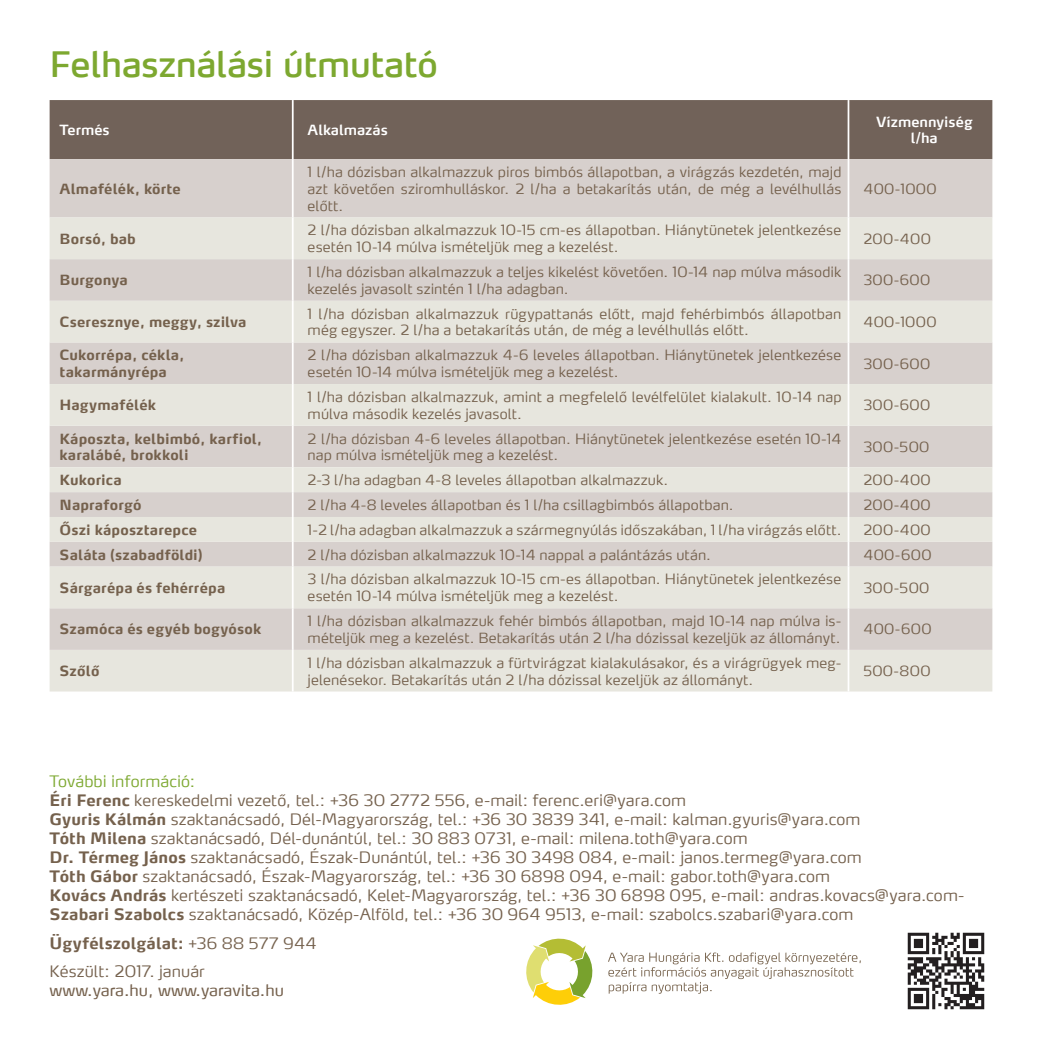
<style>
.page{position:relative;width:1042px;height:1042px;background:#fff}
.page>*{position:absolute;margin:0;border:0;box-sizing:border-box;transform-origin:0 0}
.t1{font:35px "Max CELF";letter-spacing:-.01em;color:#7da830}
.t2{font:300 15.75px/18.9px "Max CELF";letter-spacing:.005em;color:#75614d}
.t3{font:15.75px "Max CELF";color:#75614d}
.t4{font:300 14px/16.8px "Max CELF";letter-spacing:.01em;color:#75614d}
.t5{font:700 14px/16.8px "Max CELF";letter-spacing:.015em;color:#75614d}
.t6{font:600 14px/16.8px "Max CELF";color:#fff;text-align:center}
.s1{color:#7da830}
.s2{font-weight:700}
</style>
<div class="page">
<div style="left:50px;top:100px;width:942px;height:59px;background:#716259"></div>
<div style="left:50px;top:159px;width:942px;height:58px;background:#d7d0cd"></div>
<svg style="left:50px;top:217px;width:942px;height:474px;background:#dfdcd6"></svg>
<hr style="left:292px;top:159px;width:2px;height:58px;background:#fff">
<hr style="left:847px;top:159px;width:2px;height:58px;background:#fff">
<hr style="left:292px;top:217px;width:2px;height:42px;background:#fff">
<hr style="left:847px;top:217px;width:2px;height:42px;background:#fff">
<hr style="left:292px;top:259px;width:2px;height:42px;background:#fff">
<hr style="left:847px;top:259px;width:2px;height:42px;background:#fff">
<hr style="left:292px;top:301px;width:2px;height:41px;background:#fff">
<hr style="left:847px;top:301px;width:2px;height:41px;background:#fff">
<hr style="left:292px;top:342px;width:2px;height:42px;background:#fff">
<hr style="left:847px;top:342px;width:2px;height:42px;background:#fff">
<hr style="left:292px;top:384px;width:2px;height:42px;background:#fff">
<hr style="left:847px;top:384px;width:2px;height:42px;background:#fff">
<hr style="left:292px;top:426px;width:2px;height:41px;background:#fff">
<hr style="left:847px;top:426px;width:2px;height:41px;background:#fff">
<hr style="left:292px;top:467px;width:2px;height:25px;background:#fff">
<hr style="left:847px;top:467px;width:2px;height:25px;background:#fff">
<hr style="left:292px;top:492px;width:2px;height:25px;background:#fff">
<hr style="left:847px;top:492px;width:2px;height:25px;background:#fff">
<hr style="left:292px;top:517px;width:2px;height:25px;background:#fff">
<hr style="left:847px;top:517px;width:2px;height:25px;background:#fff">
<hr style="left:292px;top:542px;width:2px;height:24px;background:#fff">
<hr style="left:847px;top:542px;width:2px;height:24px;background:#fff">
<hr style="left:292px;top:566px;width:2px;height:42px;background:#fff">
<hr style="left:847px;top:566px;width:2px;height:42px;background:#fff">
<hr style="left:292px;top:608px;width:2px;height:42px;background:#fff">
<hr style="left:847px;top:608px;width:2px;height:42px;background:#fff">
<hr style="left:292px;top:650px;width:2px;height:41px;background:#fff">
<hr style="left:847px;top:650px;width:2px;height:41px;background:#fff">
<hr style="left:292px;top:100px;width:2px;height:59px;background:#fff">
<hr style="left:847px;top:100px;width:2px;height:59px;background:#fff">
<svg style="left:526px;top:938px;width:67px;height:67px"></svg>
<svg style="left:608px;top:952px;width:253px;height:41px"></svg>
<img style="left:907px;top:932px;width:78px;height:78px">
<h1 class="t1" style="left:50px;top:42px;width:390px">Felhasználási útmutató</h1>
<p class="t6" style="left:60px;top:121px;width:52px">Termés</p>
<p class="t6" style="left:308px;top:121px;width:82px">Alkalmazás</p>
<p class="t6" style="left:876px;top:113px;width:98px">Vízmennyiség l/ha</p>
<p class="t5" style="left:60px;top:180px;width:123px">Almafélék, körte</p>
<p class="t4" style="left:308px;top:163px;width:535px;text-align:justify">1 l/ha dózisban alkalmazzuk piros bimbós állapotban, a virágzás kezdetén, majd azt követően sziromhulláskor. 2 l/ha a betakarítás után, de még a levélhullás előtt.</p>
<p class="t4" style="left:863px;top:180px;width:75px">400-1000</p>
<p class="t5" style="left:60px;top:230px;width:78px">Borsó, bab</p>
<p class="t4" style="left:308px;top:222px;width:535px">2 l/ha dózisban alkalmazzuk 10-15 cm-es állapotban. Hiánytünetek jelentkezése esetén 10-14 múlva ismételjük meg a kezelést.</p>
<p class="t4" style="left:863px;top:230px;width:69px">200-400</p>
<p class="t5" style="left:60px;top:272px;width:70px">Burgonya</p>
<p class="t4" style="left:308px;top:263px;width:535px">1 l/ha dózisban alkalmazzuk a teljes kikelést követően. 10-14 nap múlva második kezelés javasolt szintén 1 l/ha adagban.</p>
<p class="t4" style="left:863px;top:272px;width:69px">300-600</p>
<p class="t5" style="left:60px;top:313px;width:189px">Cseresznye, meggy, szilva</p>
<p class="t4" style="left:308px;top:305px;width:535px">1 l/ha dózisban alkalmazzuk rügypattanás előtt, majd fehérbimbós állapotban még egyszer. 2 l/ha a betakarítás után, de még a levélhullás előtt.</p>
<p class="t4" style="left:863px;top:313px;width:75px">400-1000</p>
<p class="t5" style="left:60px;top:346px;width:127px">Cukorrépa, cékla, takarmányrépa</p>
<p class="t4" style="left:308px;top:346px;width:535px">2 l/ha dózisban alkalmazzuk 4-6 leveles állapotban. Hiánytünetek jelentkezése esetén 10-14 múlva ismételjük meg a kezelést.</p>
<p class="t4" style="left:863px;top:355px;width:69px">300-600</p>
<p class="t5" style="left:60px;top:396px;width:98px">Hagymafélék</p>
<p class="t4" style="left:308px;top:388px;width:535px">1 l/ha dózisban alkalmazzuk, amint a megfelelő levélfelület kialakult. 10-14 nap múlva második kezelés javasolt.</p>
<p class="t4" style="left:863px;top:396px;width:69px">300-600</p>
<p class="t5" style="left:60px;top:430px;width:204px">Káposzta, kelbimbó, karfiol, karalábé, brokkoli</p>
<p class="t4" style="left:308px;top:430px;width:535px">2 l/ha dózisban 4-6 leveles állapotban. Hiánytünetek jelentkezése esetén 10-14 nap múlva ismételjük meg a kezelést.</p>
<p class="t4" style="left:863px;top:438px;width:68px">300-500</p>
<p class="t5" style="left:60px;top:471px;width:64px">Kukorica</p>
<p class="t4" style="left:308px;top:471px;width:362px">2-3 l/ha adagban 4-8 leveles állapotban alkalmazzuk.</p>
<p class="t4" style="left:863px;top:471px;width:69px">200-400</p>
<p class="t5" style="left:60px;top:496px;width:84px">Napraforgó</p>
<p class="t4" style="left:308px;top:496px;width:427px">2 l/ha 4-8 leveles állapotban és 1 l/ha csillagbimbós állapotban.</p>
<p class="t4" style="left:863px;top:496px;width:69px">200-400</p>
<p class="t5" style="left:60px;top:521px;width:139px">Őszi káposztarepce</p>
<p class="t4" style="left:308px;top:521px;width:535px">1-2 l/ha adagban alkalmazzuk a szármegnyúlás időszakában, 1 l/ha virágzás előtt.</p>
<p class="t4" style="left:863px;top:521px;width:69px">200-400</p>
<p class="t5" style="left:60px;top:546px;width:145px">Saláta (szabadföldi)</p>
<p class="t4" style="left:308px;top:546px;width:405px">2 l/ha dózisban alkalmazzuk 10-14 nappal a palántázás után.</p>
<p class="t4" style="left:863px;top:546px;width:70px">400-600</p>
<p class="t5" style="left:60px;top:579px;width:167px">Sárgarépa és fehérrépa</p>
<p class="t4" style="left:308px;top:571px;width:535px">3 l/ha dózisban alkalmazzuk 10-15 cm-es állapotban. Hiánytünetek jelentkezése esetén 10-14 múlva ismételjük meg a kezelést.</p>
<p class="t4" style="left:863px;top:579px;width:68px">300-500</p>
<p class="t5" style="left:60px;top:621px;width:203px">Szamóca és egyéb bogyósok</p>
<p class="t4" style="left:308px;top:612px;width:535px">1 l/ha dózisban alkalmazzuk fehér bimbós állapotban, majd 10-14 nap múlva is&shy;mételjük meg a kezelést. Betakarítás után 2 l/ha dózissal kezeljük az állományt.</p>
<p class="t4" style="left:863px;top:621px;width:70px">400-600</p>
<p class="t5" style="left:60px;top:662px;width:42px">Szőlő</p>
<p class="t4" style="left:308px;top:654px;width:535px">1 l/ha dózisban alkalmazzuk a fürtvirágzat kialakulásakor, és a virágrügyek meg&shy;jelenésekor. Betakarítás után 2 l/ha dózissal kezeljük az állományt.</p>
<p class="t4" style="left:863px;top:662px;width:69px">500-800</p>
<p class="t2" style="left:50px;top:772px;width:916px"><span class="s1">További információ:<br></span><span class="s2">Éri Ferenc</span> kereskedelmi vezető, tel.: +36 30 2772 556, e-mail: ferenc.eri@yara.com<br><span class="s2">Gyuris Kálmán</span> szaktanácsadó, Dél-Magyarország, tel.: +36 30 3839 341, e-mail: kalman.gyuris@yara.com<br><span class="s2">Tóth Milena</span> szaktanácsadó, Dél-dunántúl, tel.: 30 883 0731, e-mail: milena.toth@yara.com<br><span class="s2">Dr. Térmeg János</span> szaktanácsadó, Észak-Dunántúl, tel.: +36 30 3498 084, e-mail: janos.termeg@yara.com<br><span class="s2">Tóth Gábor</span> szaktanácsadó, Észak-Magyarország, tel.: +36 30 6898 094, e-mail: gabor.toth@yara.com<br><span class="s2">Kovács András</span> kertészeti szaktanácsadó, Kelet-Magyarország, tel.: +36 30 6898 095, e-mail: andras.kovacs@yara.com-<span class="s2">Szabari Szabolcs</span> szaktanácsadó, Közép-Alföld, tel.: +36 30 964 9513, e-mail: szabolcs.szabari@yara.com</p>
<p class="t2" style="left:50px;top:928px;width:269px;line-height:28.9px"><span class="s2">Ügyfélszolgálat:</span> +36 88 577 944<br>Készült: 2017. január</p>
<p class="t3" style="left:50px;top:981px;width:236px">www.yara.hu, www.yaravita.hu</p>
</div>
